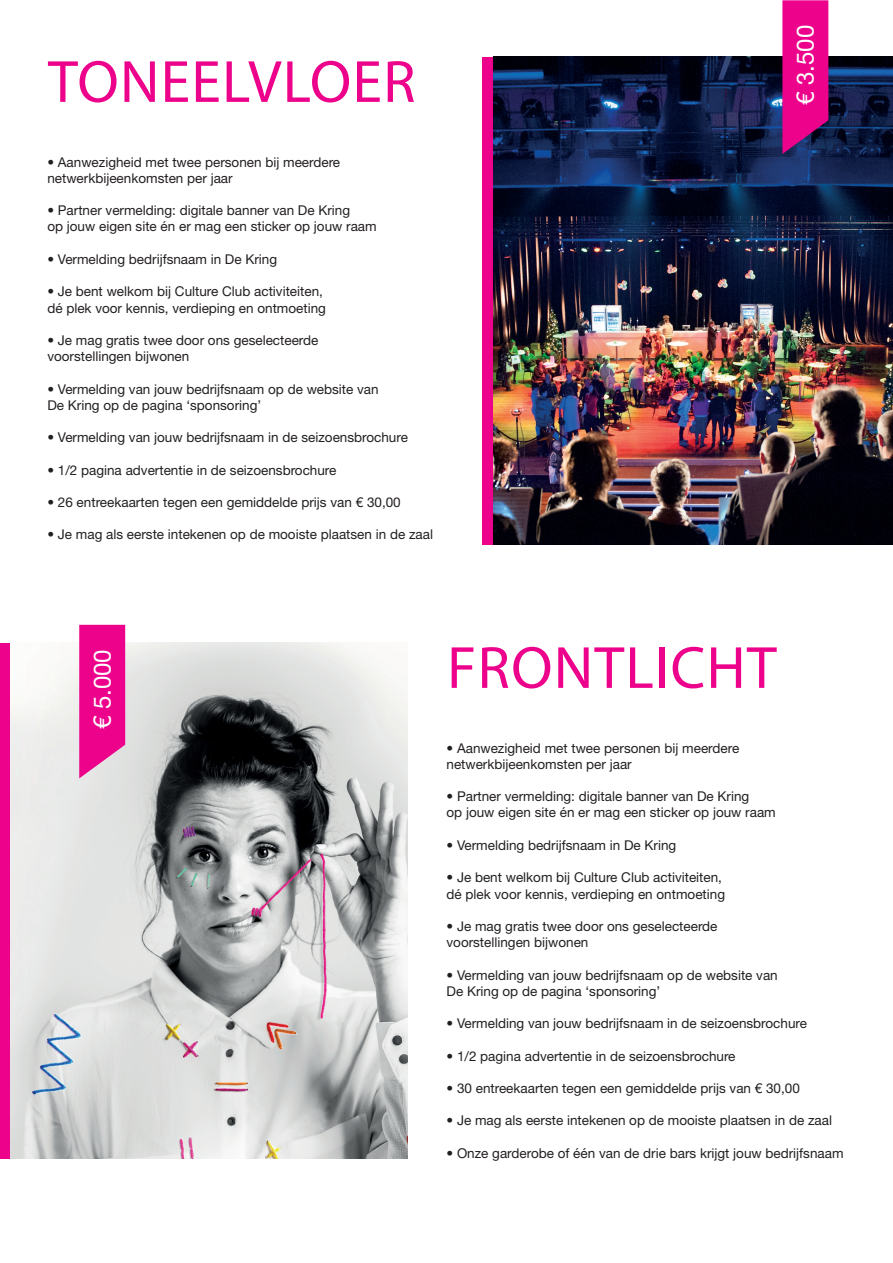
<style>
.page{position:relative;width:893px;height:1263px;background:#fff}
.page>*{position:absolute;margin:0;border:0;box-sizing:border-box;transform-origin:0 0}
.t1{font:60px "Myriad Pro";letter-spacing:.02em;color:#ed028c}
.t2{font:24px "Helvetica Neue LT Std";color:#fff}
.t3{font:13.5px/16.2px "Helvetica Neue LT Std";color:#231f20}
</style>
<div class="page">
<img style="left:493px;top:57px;width:400px;height:487px">
<div style="left:482px;top:57px;width:11px;height:487px;background:#ed028c"></div>
<svg style="left:782px;top:0;width:46px;height:154px"></svg>
<div style="left:0;top:643px;width:10px;height:516px;background:#ed028c"></div>
<img style="left:10px;top:643px;width:398px;height:516px">
<svg style="left:79px;top:625px;width:46px;height:153px"></svg>
<hr style="left:892px;top:1040px;width:1px;height:223px;background:#ef5aa2">
<h1 class="t1" style="left:48px;top:45px;width:369px">TONEELVLOER</h1>
<p class="t3" style="left:47px;top:154px;width:294px">• Aanwezigheid met twee personen bij meerdere netwerkbijeenkomsten per jaar</p>
<p class="t3" style="left:47px;top:202px;width:331px">• Partner vermelding: digitale banner van De Kring<br>op jouw eigen site én er mag een sticker op jouw raam</p>
<p class="t3" style="left:47px;top:251px;width:231px">• Vermelding bedrijfsnaam in De Kring</p>
<p class="t3" style="left:47px;top:283px;width:280px">• Je bent welkom bij Culture Club activiteiten, dé plek voor kennis, verdieping en ontmoeting</p>
<p class="t3" style="left:47px;top:332px;width:273px">• Je mag gratis twee door ons geselecteerde voorstellingen bijwonen</p>
<p class="t3" style="left:47px;top:380px;width:333px">• Vermelding van jouw bedrijfsnaam op de website van<br>De Kring op de pagina ‘sponsoring’</p>
<p class="t3" style="left:47px;top:429px;width:362px">• Vermelding van jouw bedrijfsnaam in de seizoensbrochure</p>
<p class="t3" style="left:47px;top:461px;width:291px">• 1/2 pagina advertentie in de seizoensbrochure</p>
<p class="t3" style="left:47px;top:494px;width:355px">• 26 entreekaarten tegen een gemiddelde prijs van € 30,00</p>
<p class="t3" style="left:47px;top:526px;width:387px">• Je mag als eerste intekenen op de mooiste plaatsen in de zaal</p>
<h2 class="t2" style="left:791px;top:105px;width:82px;rotate:-90deg">€ 3.500</h2>
<h2 class="t2" style="left:88px;top:729px;width:82px;rotate:-90deg">€ 5.000</h2>
<h1 class="t1" style="left:447px;top:631px;width:331px">FRONTLICHT</h1>
<p class="t3" style="left:446px;top:740px;width:294px">• Aanwezigheid met twee personen bij meerdere netwerkbijeenkomsten per jaar</p>
<p class="t3" style="left:446px;top:788px;width:331px">• Partner vermelding: digitale banner van De Kring<br>op jouw eigen site én er mag een sticker op jouw raam</p>
<p class="t3" style="left:446px;top:837px;width:231px">• Vermelding bedrijfsnaam in De Kring</p>
<p class="t3" style="left:446px;top:869px;width:280px">• Je bent welkom bij Culture Club activiteiten, dé plek voor kennis, verdieping en ontmoeting</p>
<p class="t3" style="left:446px;top:918px;width:273px">• Je mag gratis twee door ons geselecteerde voorstellingen bijwonen</p>
<p class="t3" style="left:446px;top:966px;width:333px">• Vermelding van jouw bedrijfsnaam op de website van<br>De Kring op de pagina ‘sponsoring’</p>
<p class="t3" style="left:446px;top:1015px;width:362px">• Vermelding van jouw bedrijfsnaam in de seizoensbrochure</p>
<p class="t3" style="left:446px;top:1047px;width:291px">• 1/2 pagina advertentie in de seizoensbrochure</p>
<p class="t3" style="left:446px;top:1080px;width:355px">• 30 entreekaarten tegen een gemiddelde prijs van € 30,00</p>
<p class="t3" style="left:446px;top:1112px;width:387px">• Je mag als eerste intekenen op de mooiste plaatsen in de zaal</p>
<p class="t3" style="left:446px;top:1145px;width:399px">• Onze garderobe of één van de drie bars krijgt jouw bedrijfsnaam</p>
</div>
